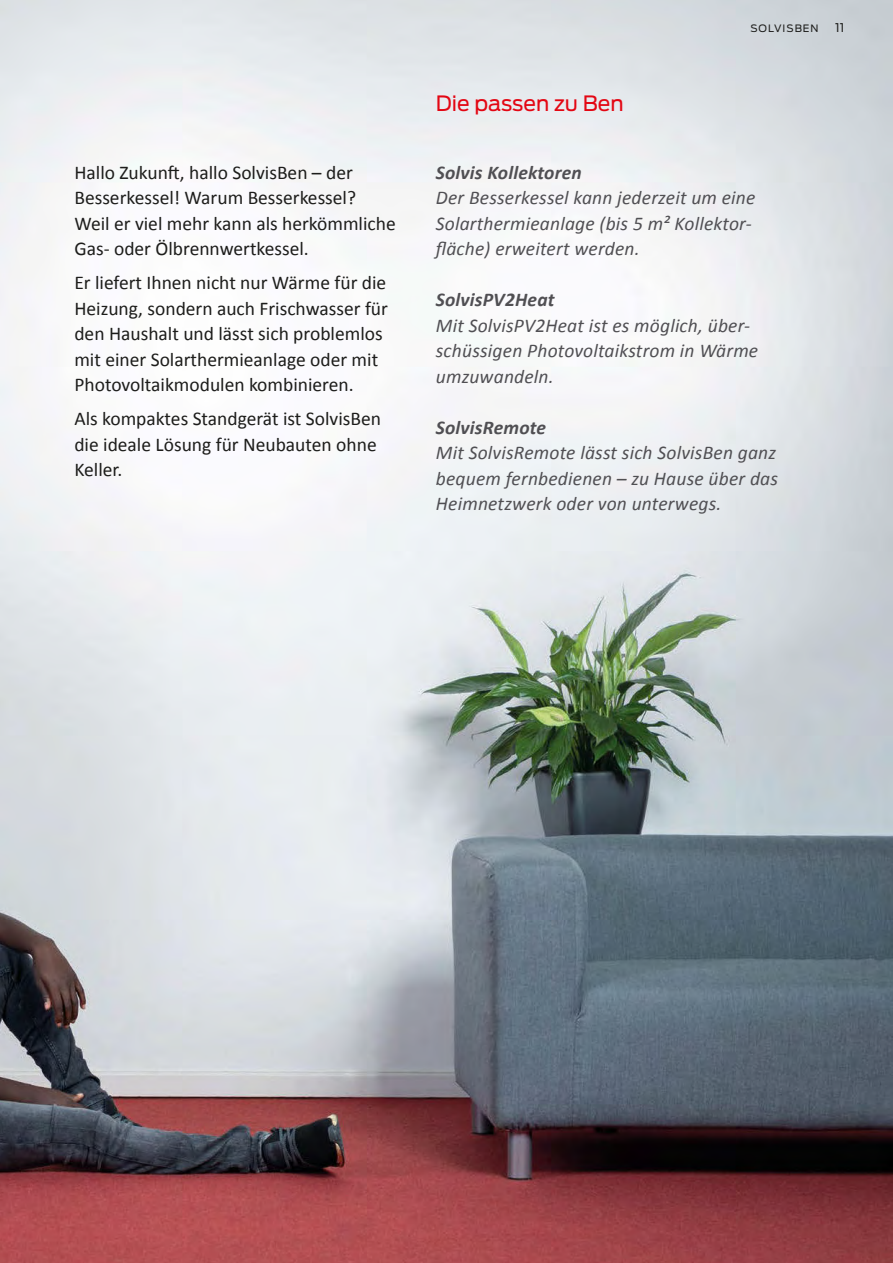
<style>
.page{position:relative;width:893px;height:1263px;background:#fff}
.page>*{position:absolute;margin:0;border:0;box-sizing:border-box;transform-origin:0 0}
.t1{font:21px "Antenna";color:#e30613}
.t2{font:19.5px/25.5px "Calibri";color:#1d1d1b}
.t3{font:italic 19.5px/25.5px "Calibri";letter-spacing:.01em;color:#504f53}
.t4{font:italic 700 19.5px "Calibri";letter-spacing:.01em;color:#504f53}
.t5{font:12px "Antenna";color:#1d1d1b}
.t6{font:10.2px "Antenna";letter-spacing:.1em;color:#1d1d1b}
</style>
<div class="page">
<img style="left:0;top:0;width:893px;height:1263px">
<p class="t2" style="left:74px;top:159px;width:323px">Hallo Zukunft, hallo SolvisBen – der Besserkessel! Warum Besserkessel?<br>Weil er viel mehr kann als herkömmliche Gas- oder Ölbrennwertkessel.</p>
<p class="t2" style="left:74px;top:270px;width:315px">Er liefert Ihnen nicht nur Wärme für die Heizung, sondern auch Frischwasser für den Haushalt und lässt sich problemlos mit einer Solarthermieanlage oder mit Photovoltaikmodulen kombinieren.</p>
<p class="t2" style="left:74px;top:406px;width:308px">Als kompaktes Standgerät ist SolvisBen die ideale Lösung für Neubauten ohne<br>Keller.</p>
<p class="t1" style="left:436px;top:90px;width:189px">Die passen zu Ben</p>
<p class="t6" style="left:750px;top:22px;width:70px">SOLVISBEN</p>
<p class="t5" style="left:835px;top:20px;width:11px">11</p>
<p class="t4" style="left:436px;top:160px;width:148px">Solvis Kollektoren</p>
<p class="t3" style="left:436px;top:184px;width:321px">Der Besserkessel kann jederzeit um eine<br>Solarthermieanlage (bis 5 m² Kollektor&shy;fläche) erweitert werden.</p>
<p class="t4" style="left:436px;top:287px;width:120px">SolvisPV2Heat</p>
<p class="t3" style="left:436px;top:312px;width:324px">Mit SolvisPV2Heat ist es möglich, über&shy;schüssigen Photovoltaikstrom in Wärme umzuwandeln.</p>
<p class="t4" style="left:436px;top:415px;width:112px">SolvisRemote</p>
<p class="t3" style="left:436px;top:439px;width:344px;text-align:justify">Mit SolvisRemote lässt sich SolvisBen ganz bequem fernbedienen – zu Hause über das Heimnetzwerk oder von unterwegs.</p>
</div>
